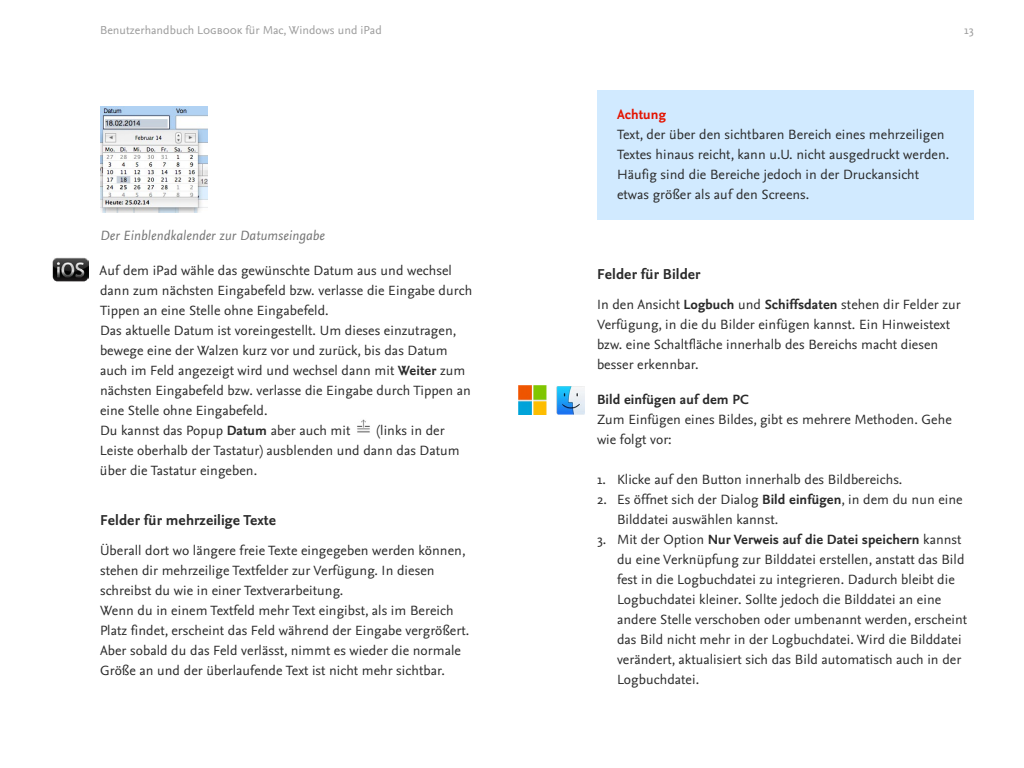
<style>
.page{position:relative;width:1024px;height:768px;background:#fff}
.page>*{position:absolute;margin:0;border:0;box-sizing:border-box;transform-origin:0 0}
.t1{font:700 15px "Nexus Sans OT";letter-spacing:.005em;color:#2a2a2a}
.t2{font:14px/20px "Nexus Sans OT";letter-spacing:.005em;color:#2a2a2a}
.t3{font:italic 14px "Nexus Sans OT";letter-spacing:.005em;color:#757575}
.t4{font:700 14px "Nexus Sans OT";letter-spacing:.005em;color:#2a2a2a}
.t5{font:700 14px "Nexus Sans OT";letter-spacing:.005em;color:#e41400}
.t6{font:12px "Nexus Sans OT";letter-spacing:.005em;color:#9b9b9b}
.s1{font-weight:700}
</style>
<div class="page">
<img style="left:357px;top:419px;width:13px;height:14px">
<img style="left:100px;top:106px;width:107px;height:106px">
<img style="left:52px;top:258px;width:36px;height:24px">
<div style="left:597px;top:90px;width:377px;height:129px;background:#d1eaff"></div>
<img style="left:518px;top:386px;width:67px;height:28px">
<p class="t6" style="left:100px;top:22px;width:283px">Benutzerhandbuch Logbook für Mac, Windows und iPad</p>
<p class="t6" style="left:964px;top:22px;width:11px">13</p>
<p class="t3" style="left:100px;top:227px;width:226px">Der Einblendkalender zur Datumseingabe</p>
<p class="t2" style="left:100px;top:261px;width:374px">Auf dem iPad wähle das gewünschte Datum aus und wechsel dann zum nächsten Eingabefeld bzw. verlasse die Eingabe durch Tippen an eine Stelle ohne Eingabefeld.<br>Das aktuelle Datum ist voreingestellt. Um dieses einzutragen, bewege eine der Walzen kurz vor und zurück, bis das Datum auch im Feld angezeigt wird und wechsel dann mit <span class="s1">Weiter</span> zum nächsten Eingabefeld bzw. verlasse die Eingabe durch Tippen an eine Stelle ohne Eingabefeld.<br>Du kannst das Popup <span class="s1">Datum</span> aber auch mit</p>
<p class="t2" style="left:100px;top:421px;width:361px;text-indent:277px">(links in der<br>Leiste oberhalb der Tastatur) ausblenden und dann das Datum über die Tastatur eingeben.</p>
<p class="t1" style="left:100px;top:511px;width:178px">Felder für mehrzeilige Texte</p>
<p class="t2" style="left:100px;top:541px;width:371px">Überall dort wo längere freie Texte eingegeben werden können, stehen dir mehrzeilige Textfelder zur Verfügung. In diesen schreibst du wie in einer Textverarbeitung.<br>Wenn du in einem Textfeld mehr Text eingibst, als im Bereich Platz findet, erscheint das Feld während der Eingabe vergrößert.<br>Aber sobald du das Feld verlässt, nimmt es wieder die normale Größe an und der überlaufende Text ist nicht mehr sichtbar.</p>
<p class="t5" style="left:617px;top:106px;width:51px">Achtung</p>
<p class="t2" style="left:617px;top:124px;width:334px">Text, der über den sichtbaren Bereich eines mehrzeiligen Textes hinaus reicht, kann u.U. nicht ausgedruckt werden.<br>Häufig sind die Bereiche jedoch in der Druckansicht etwas größer als auf den Screens.</p>
<p class="t1" style="left:597px;top:265px;width:105px">Felder für Bilder</p>
<p class="t2" style="left:597px;top:294px;width:365px">In den Ansicht <span class="s1">Logbuch</span> und <span class="s1">Schiffsdaten</span> stehen dir Felder zur Verfügung, in die du Bilder einfügen kannst. Ein Hinweistext bzw. eine Schaltfläche innerhalb des Bereichs macht diesen besser erkennbar.</p>
<p class="t4" style="left:597px;top:391px;width:153px">Bild einfügen auf dem PC</p>
<p class="t2" style="left:597px;top:409px;width:356px">Zum Einfügen eines Bildes, gibt es mehrere Methoden. Gehe wie folgt vor:</p>
<p class="t2" style="left:597px;top:469px;width:307px">1. Klicke auf den Button innerhalb des Bildbereichs.</p>
<p class="t2" style="left:617px;top:489px;width:347px;text-indent:-20px">2. Es öffnet sich der Dialog <span class="s1">Bild einfügen</span>, in dem du nun eine<br>Bilddatei auswählen kannst.</p>
<p class="t2" style="left:617px;top:529px;width:352px;text-indent:-20px">3. Mit der Option <span class="s1">Nur Verweis auf die Datei speichern</span> kannst du eine Verknüpfung zur Bilddatei erstellen, anstatt das Bild fest in die Logbuchdatei zu integrieren. Dadurch bleibt die Logbuchdatei kleiner. Sollte jedoch die Bilddatei an eine andere Stelle verschoben oder umbenannt werden, erscheint das Bild nicht mehr in der Logbuchdatei. Wird die Bilddatei verändert, aktualisiert sich das Bild automatisch auch in der Logbuchdatei.</p>
</div>
